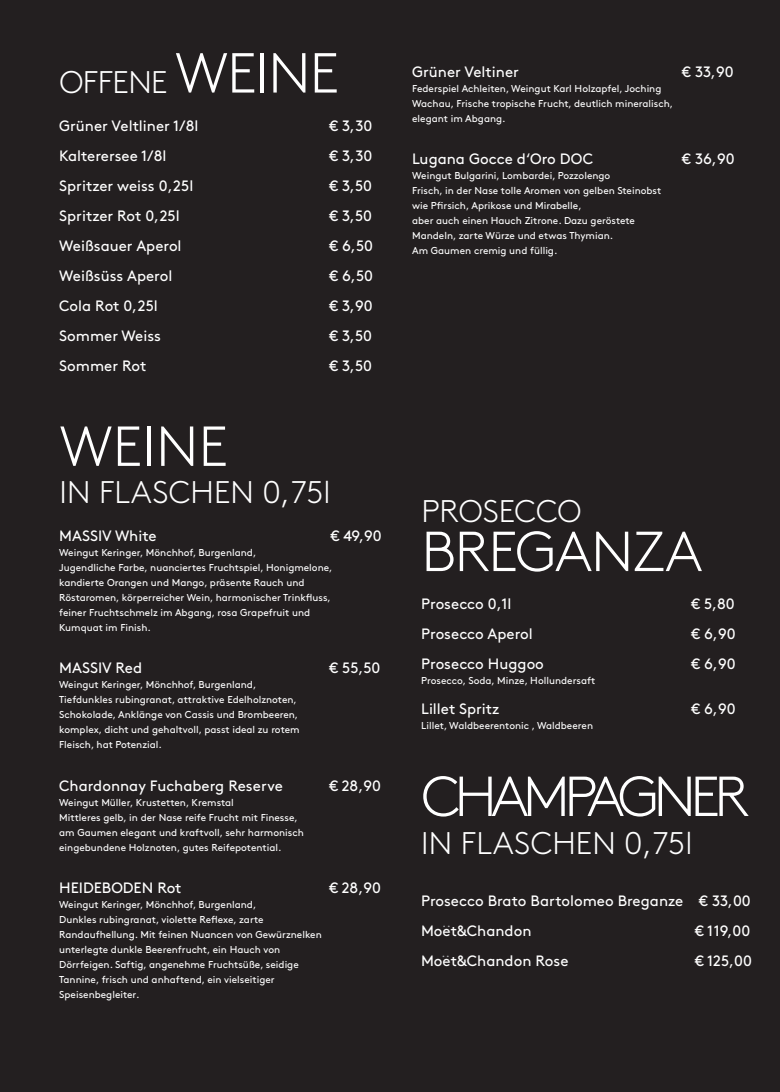
<style>
.page{position:relative;width:780px;height:1092px;background:#fff}
.page>*{position:absolute;margin:0;border:0;box-sizing:border-box;transform-origin:0 0}
.t1{font:300 56.25px "Brown";letter-spacing:-.095em;color:#fff}
.t2{font:300 56.25px "Brown";letter-spacing:-.015em;color:#fff}
.t3{font:300 56.25px "Brown";letter-spacing:-.035em;color:#fff}
.t4{font:300 31.25px "Brown";letter-spacing:.005em;color:#fff}
.t5{font:15px "Brown";color:#fff}
.t6{font:300 15px "Brown";color:#a8a9ad}
.t7{font:10px "Brown";color:#fff}
.s1{font-size:56.25px}
</style>
<div class="page">
<div style="left:0;top:0;width:780px;height:1091px;background:#231f20"></div>
<p class="t4" style="left:59px;top:59px;width:281px">OFFENE <span class="s1">WEINE</span></p>
<p class="t5" style="left:59px;top:114px;width:141px">Grüner Veltliner 1/8l</p>
<p class="t5" style="left:329px;top:114px;width:45px">€ 3,30</p>
<p class="t5" style="left:59px;top:144px;width:109px">Kalterersee 1/8l</p>
<p class="t5" style="left:329px;top:144px;width:45px">€ 3,30</p>
<p class="t5" style="left:59px;top:174px;width:136px">Spritzer weiss 0,25l</p>
<p class="t5" style="left:329px;top:174px;width:44px">€ 3,50</p>
<p class="t5" style="left:59px;top:204px;width:122px">Spritzer Rot 0,25l</p>
<p class="t5" style="left:329px;top:204px;width:44px">€ 3,50</p>
<p class="t5" style="left:59px;top:234px;width:124px">Weißsauer Aperol</p>
<p class="t5" style="left:329px;top:234px;width:45px">€ 6,50</p>
<p class="t5" style="left:59px;top:264px;width:115px">Weißsüss Aperol</p>
<p class="t5" style="left:329px;top:264px;width:45px">€ 6,50</p>
<p class="t5" style="left:59px;top:294px;width:100px">Cola Rot 0,25l</p>
<p class="t5" style="left:329px;top:294px;width:45px">€ 3,90</p>
<p class="t5" style="left:59px;top:324px;width:103px">Sommer Weiss</p>
<p class="t5" style="left:329px;top:324px;width:44px">€ 3,50</p>
<p class="t5" style="left:59px;top:354px;width:89px">Sommer Rot</p>
<p class="t5" style="left:329px;top:354px;width:44px">€ 3,50</p>
<p class="t3" style="left:59px;top:405px;width:170px">WEINE</p>
<p class="t4" style="left:59px;top:469px;width:273px">IN FLASCHEN 0,75l</p>
<p class="t5" style="left:59px;top:524px;width:99px">MASSIV White</p>
<p class="t5" style="left:331px;top:524px;width:52px">€ 49,90</p>
<p class="t7" style="left:59px;top:544px;width:199px">Weingut Keringer, Mönchhof, Burgenland,</p>
<p class="t7" style="left:59px;top:559px;width:275px">Jugendliche Farbe, nuanciertes Fruchtspiel, Honigmelone,</p>
<p class="t7" style="left:59px;top:574px;width:247px">kandierte Orangen und Mango, präsente Rauch und</p>
<p class="t7" style="left:59px;top:589px;width:273px">Röstaromen, körperreicher Wein, harmonischer Trinkfluss,</p>
<p class="t7" style="left:59px;top:604px;width:252px">feiner Fruchtschmelz im Abgang, rosa Grapefruit und</p>
<p class="t7" style="left:59px;top:619px;width:93px">Kumquat im Finish.</p>
<p class="t5" style="left:59px;top:656px;width:84px">MASSIV Red</p>
<p class="t5" style="left:329px;top:656px;width:52px">€ 55,50</p>
<p class="t7" style="left:59px;top:677px;width:199px">Weingut Keringer, Mönchhof, Burgenland,</p>
<p class="t7" style="left:59px;top:692px;width:239px">Tiefdunkles rubingranat, attraktive Edelholznoten,</p>
<p class="t7" style="left:59px;top:707px;width:241px">Schokolade, Anklänge von Cassis und Brombeeren,</p>
<p class="t7" style="left:59px;top:722px;width:242px">komplex, dicht und gehaltvoll, passt ideal zu rotem</p>
<p class="t7" style="left:59px;top:737px;width:104px">Fleisch, hat Potenzial.</p>
<p class="t5" style="left:59px;top:774px;width:225px">Chardonnay Fuchaberg Reserve</p>
<p class="t5" style="left:329px;top:774px;width:53px">€ 28,90</p>
<p class="t7" style="left:59px;top:794px;width:176px">Weingut Müller, Krustetten, Kremstal</p>
<p class="t7" style="left:59px;top:809px;width:240px">Mittleres gelb, in der Nase reife Frucht mit Finesse,</p>
<p class="t7" style="left:59px;top:824px;width:246px">am Gaumen elegant und kraftvoll, sehr harmonisch</p>
<p class="t7" style="left:59px;top:839px;width:224px">eingebundene Holznoten, gutes Reifepotential.</p>
<p class="t5" style="left:59px;top:876px;width:124px">HEIDEBODEN Rot</p>
<p class="t5" style="left:329px;top:876px;width:53px">€ 28,90</p>
<p class="t7" style="left:59px;top:897px;width:199px">Weingut Keringer, Mönchhof, Burgenland,</p>
<p class="t7" style="left:59px;top:912px;width:206px">Dunkles rubingranat, violette Reflexe, zarte</p>
<p class="t7" style="left:59px;top:927px;width:264px">Randaufhellung. Mit feinen Nuancen von Gewürznelken</p>
<p class="t7" style="left:59px;top:942px;width:222px">unterlegte dunkle Beerenfrucht, ein Hauch von</p>
<p class="t7" style="left:59px;top:957px;width:241px">Dörrfeigen. Saftig, angenehme Fruchtsüße, seidige</p>
<p class="t7" style="left:59px;top:972px;width:217px">Tannine, frisch und anhaftend, ein vielseitiger</p>
<p class="t7" style="left:59px;top:987px;width:82px">Speisenbegleiter.</p>
<p class="t5" style="left:412px;top:60px;width:108px">Grüner Veltiner</p>
<p class="t5" style="left:682px;top:60px;width:53px">€ 33,90</p>
<p class="t7" style="left:412px;top:80px;width:251px">Federspiel Achleiten, Weingut Karl Holzapfel, Joching</p>
<p class="t7" style="left:412px;top:95px;width:263px">Wachau, Frische tropische Frucht, deutlich mineralisch,</p>
<p class="t7" style="left:412px;top:110px;width:95px">elegant im Abgang.</p>
<p class="t5" style="left:412px;top:147px;width:182px">Lugana Gocce d‘Oro DOC</p>
<p class="t5" style="left:682px;top:147px;width:54px">€ 36,90</p>
<p class="t7" style="left:412px;top:168px;width:200px">Weingut Bulgarini, Lombardei, Pozzolengo</p>
<p class="t7" style="left:412px;top:183px;width:250px">Frisch, in der Nase tolle Aromen von gelben Steinobst</p>
<p class="t7" style="left:412px;top:198px;width:171px">wie Pfirsich, Aprikose und Mirabelle,</p>
<p class="t7" style="left:412px;top:213px;width:224px">aber auch einen Hauch Zitrone. Dazu geröstete</p>
<p class="t7" style="left:412px;top:228px;width:202px">Mandeln, zarte Würze und etwas Thymian.</p>
<p class="t7" style="left:412px;top:243px;width:147px">Am Gaumen cremig und füllig.</p>
<p class="t4" style="left:421px;top:488px;width:162px">PROSECCO</p>
<p class="t2" style="left:421px;top:510px;width:282px">BREGANZA</p>
<p class="t5" style="left:421px;top:592px;width:92px">Prosecco 0,1l</p>
<p class="t5" style="left:691px;top:592px;width:45px">€ 5,80</p>
<p class="t5" style="left:421px;top:622px;width:113px">Prosecco Aperol</p>
<p class="t5" style="left:691px;top:622px;width:46px">€ 6,90</p>
<p class="t5" style="left:421px;top:652px;width:124px">Prosecco Huggoo</p>
<p class="t5" style="left:691px;top:652px;width:46px">€ 6,90</p>
<p class="t7" style="left:421px;top:673px;width:176px">Prosecco, Soda, Minze, Hollundersaft</p>
<p class="t5" style="left:421px;top:697px;width:79px">Lillet Spritz</p>
<p class="t5" style="left:691px;top:697px;width:46px">€ 6,90</p>
<p class="t7" style="left:421px;top:718px;width:173px">Lillet, Waldbeerentonic , Waldbeeren</p>
<p class="t1" style="left:421px;top:755px;width:329px">CHAMPAGNER</p>
<p class="t4" style="left:421px;top:819px;width:273px">IN FLASCHEN 0,75l</p>
<p class="t5" style="left:421px;top:889px;width:331px">Prosecco Brato Bartolomeo Breganze € 33,00</p>
<p class="t5" style="left:421px;top:919px;width:112px">Moet&amp;Chandon</p>
<p class="t5" style="left:695px;top:919px;width:57px">€ 119,00</p>
<p class="t5" style="left:421px;top:949px;width:149px">Moet&amp;Chandon Rose</p>
<p class="t5" style="left:695px;top:949px;width:58px">€ 125,00</p>
<p class="t6" style="left:442px;top:910px;width:11px">..</p>
<p class="t6" style="left:441px;top:940px;width:11px">..</p>
</div>
